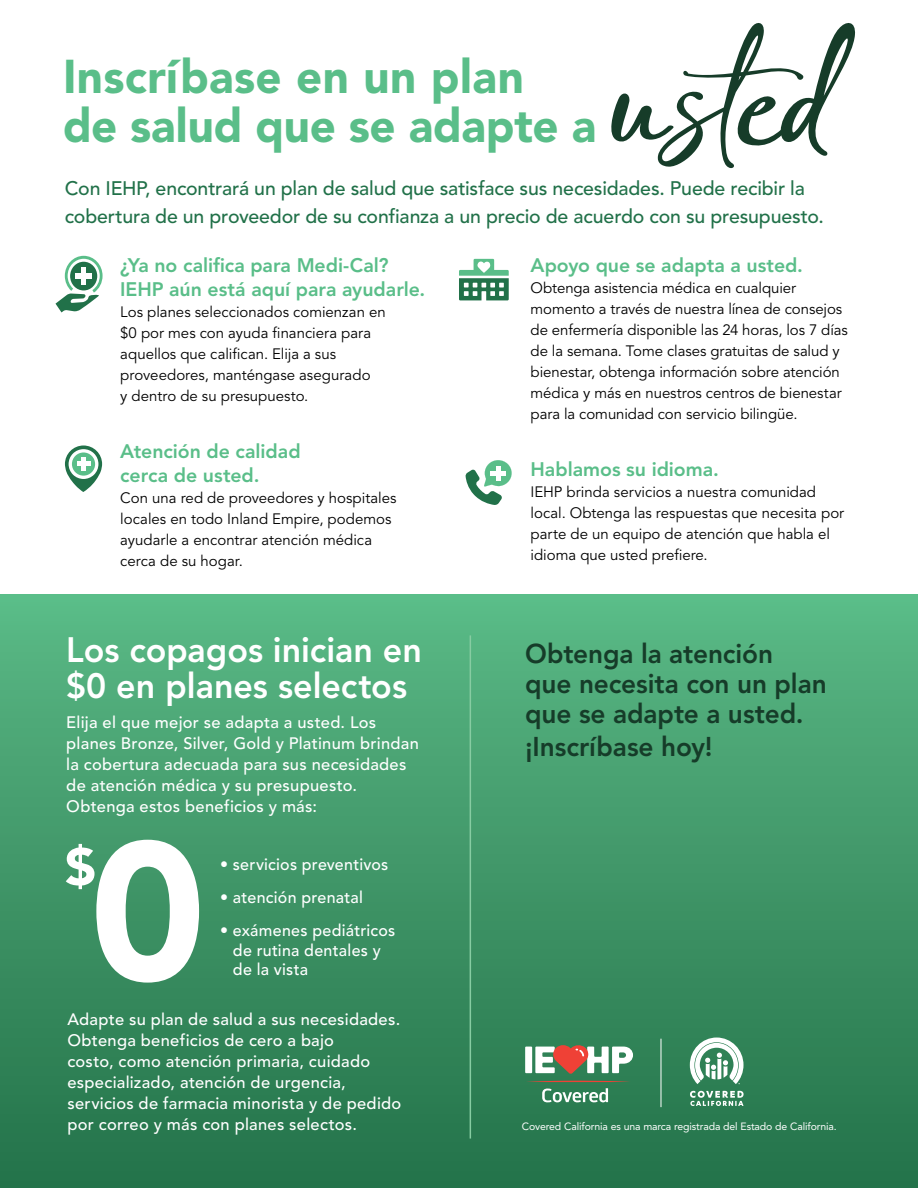
<style>
.page{position:relative;width:918px;height:1188px;background:#fff}
.page>*{position:absolute;margin:0;border:0;box-sizing:border-box;transform-origin:0 0}
.t1{font:900 195.15px "Avenir LT Pro";color:#fff}
.t2{font:900 51.9px "Avenir LT Pro";color:#fff}
.t3{font:900 46.95px/49.5px "Avenir LT Pro";letter-spacing:.005em;color:#5abe89}
.t4{font:800 35.1px/36.2px "Avenir LT Pro";color:#fff}
.t5{font:800 27px/30px "Avenir LT Pro";letter-spacing:-.005em;color:#163c29}
.t6{font:500 19.5px/27.8px "Avenir LT Pro";letter-spacing:-.005em;color:#217149}
.t7{font:800 19.5px/24px "Avenir LT Pro";color:#5abe89}
.t8{font:500 16.5px/21px "Avenir LT Pro";letter-spacing:.015em;color:#fff}
.t9{font:15px/21px "Avenir LT Pro";color:#000}
.t10{font:10.5px "Avenir LT Pro";letter-spacing:-.01em;color:#fff}
</style>
<div class="page">
<div style="left:0;top:594px;width:918px;height:594px;background:linear-gradient(to bottom,#5aba86,#237149)"></div>
<svg style="left:65px;top:445px;width:37px;height:47px"></svg>
<div style="left:81px;top:457px;width:5px;height:14px;background:#fff"></div>
<hr style="left:77px;top:462px;width:13px;height:4px;background:#fff">
<svg style="left:56px;top:256px;width:47px;height:56px"></svg>
<div style="left:70px;top:262px;width:27px;height:28px;background:#217149;border-radius:50%"></div>
<div style="left:81px;top:267px;width:5px;height:18px;background:#fff"></div>
<div style="left:75px;top:274px;width:17px;height:5px;background:#fff"></div>
<svg style="left:465px;top:460px;width:47px;height:45px"></svg>
<hr style="left:496px;top:466px;width:4px;height:15px;background:#fff">
<div style="left:491px;top:471px;width:15px;height:5px;background:#fff"></div>
<svg style="left:459px;top:259px;width:50px;height:41px"></svg>
<hr style="left:661px;top:1039px;width:1px;height:68px;background:#fff">
<svg style="left:690px;top:1091px;width:54px;height:15px"></svg>
<svg style="left:690px;top:1038px;width:54px;height:46px"></svg>
<svg style="left:526px;top:1081px;width:105px;height:1px"></svg>
<div style="left:525px;top:1047px;width:7px;height:26px;background:#fff"></div>
<svg style="left:535px;top:1044px;width:98px;height:30px"></svg>
<svg style="left:542px;top:1088px;width:66px;height:14px"></svg>
<hr style="left:470px;top:635px;width:1px;height:504px;background:#87cca2">
<svg style="left:611px;top:23px;width:245px;height:146px"></svg>
<h3 class="t3" style="left:63px;top:52px;width:535px">Inscríbase en un plan<br>de salud que se adapte a</h3>
<h3 class="t6" style="left:65px;top:175px;width:761px">Con IEHP, encontrará un plan de salud que satisface sus necesidades. Puede recibir la cobertura de un proveedor de su confianza a un precio de acuerdo con su presupuesto.</h3>
<h3 class="t7" style="left:120px;top:253px;width:307px">¿Ya no califica para Medi-Cal?<br>IEHP aún está aquí para ayudarle.</h3>
<p class="t9" style="left:120px;top:302px;width:267px">Los planes seleccionados comienzan en $0 por mes con ayuda financiera para aquellos que califican. Elija a sus proveedores, manténgase asegurado<br>y dentro de su presupuesto.</p>
<h3 class="t7" style="left:120px;top:439px;width:182px">Atención de calidad cerca de usted.</h3>
<p class="t9" style="left:120px;top:488px;width:278px">Con una red de proveedores y hospitales locales en todo Inland Empire, podemos ayudarle a encontrar atención médica cerca de su hogar.</p>
<h3 class="t7" style="left:531px;top:253px;width:274px">Apoyo que se adapta a usted.</h3>
<p class="t9" style="left:531px;top:278px;width:319px">Obtenga asistencia médica en cualquier momento a través de nuestra línea de consejos de enfermería disponible las 24 horas, los 7 días de la semana. Tome clases gratuitas de salud y bienestar, obtenga información sobre atención médica y más en nuestros centros de bienestar para la comunidad con servicio bilingüe.</p>
<h3 class="t7" style="left:531px;top:457px;width:190px">Hablamos su idioma.</h3>
<p class="t9" style="left:531px;top:482px;width:315px">IEHP brinda servicios a nuestra comunidad local. Obtenga las respuestas que necesita por parte de un equipo de atención que habla el idioma que usted prefiere.</p>
<h3 class="t4" style="left:66px;top:632px;width:357px">Los copagos inician en $0 en planes selectos</h3>
<p class="t8" style="left:66px;top:712px;width:354px">Elija el que mejor se adapta a usted. Los planes Bronze, Silver, Gold y Platinum brindan la cobertura adecuada para sus necesidades de atención médica y su presupuesto.<br>Obtenga estos beneficios y más:</p>
<h1 class="t1" style="left:90px;top:794px;width:117px">0</h1>
<h2 class="t2" style="left:65px;top:835px;width:32px">$</h2>
<p class="t8" style="left:220px;top:855px;width:170px">• servicios preventivos</p>
<p class="t8" style="left:220px;top:888px;width:144px">• atención prenatal</p>
<p class="t8" style="left:233px;top:921px;width:164px;line-height:19.5px;text-indent:-13px">• exámenes pediátricos de rutina dentales y de la vista</p>
<p class="t8" style="left:68px;top:1009px;width:335px">Adapte su plan de salud a sus necesidades.<br>Obtenga beneficios de cero a bajo<br>costo, como atención primaria, cuidado especializado, atención de urgencia, servicios de farmacia minorista y de pedido por correo y más con planes selectos.</p>
<h3 class="t5" style="left:525px;top:639px;width:303px">Obtenga la atención<br>que necesita con un plan que se adapte a usted.</h3>
<h3 class="t5" style="left:525px;top:732px;width:189px">¡Inscríbase hoy!</h3>
<p class="t10" style="left:522px;top:1120px;width:317px">Covered California es una marca registrada del Estado de California.</p>
</div>
